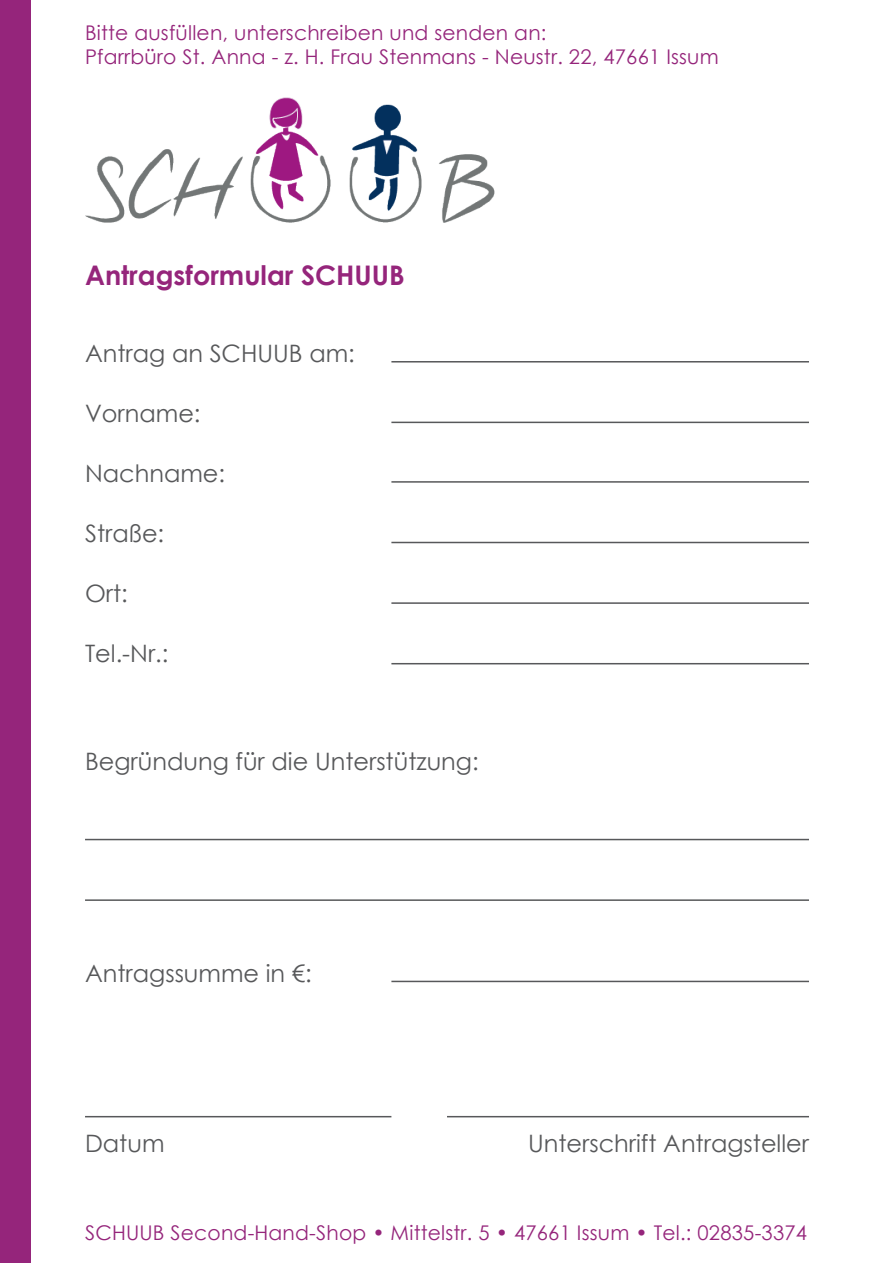
<style>
.page{position:relative;width:893px;height:1263px;background:#fff}
.page>*{position:absolute;margin:0;border:0;box-sizing:border-box;transform-origin:0 0}
.t1{font:700 27px "Century Gothic";color:#95257b}
.t2{font:24px "Century Gothic";color:#57585a}
.t3{font:20.25px/24.3px "Century Gothic";letter-spacing:.01em;color:#95257b}
</style>
<div class="page">
<img style="left:85px;top:98px;width:410px;height:124px">
<hr style="left:391px;top:361px;width:418px;height:1px;background:#57585a">
<hr style="left:391px;top:422px;width:418px;height:1px;background:#57585a">
<hr style="left:391px;top:481px;width:418px;height:2px;background:#57585a">
<hr style="left:391px;top:542px;width:418px;height:1px;background:#57585a">
<hr style="left:391px;top:602px;width:418px;height:2px;background:#57585a">
<hr style="left:391px;top:663px;width:418px;height:1px;background:#57585a">
<hr style="left:85px;top:839px;width:724px;height:1px;background:#57585a">
<hr style="left:85px;top:899px;width:724px;height:2px;background:#57585a">
<hr style="left:391px;top:981px;width:418px;height:1px;background:#57585a">
<hr style="left:447px;top:1116px;width:362px;height:1px;background:#57585a">
<hr style="left:85px;top:1116px;width:306px;height:1px;background:#57585a">
<div style="left:0;top:0;width:31px;height:1263px;background:#95257b"></div>
<p class="t3" style="left:85px;top:20px;width:635px">Bitte ausfüllen, unterschreiben und senden an:<br>Pfarrbüro St. Anna - z. H. Frau Stenmans - Neustr. 22, 47661 Issum</p>
<h1 class="t1" style="left:85px;top:255px;width:321px">Antragsformular SCHUUB</h1>
<p class="t2" style="left:85px;top:337px;width:271px">Antrag an SCHUUB am:</p>
<p class="t2" style="left:85px;top:397px;width:117px">Vorname:</p>
<p class="t2" style="left:85px;top:457px;width:142px">Nachname:</p>
<p class="t2" style="left:85px;top:517px;width:81px">Straße:</p>
<p class="t2" style="left:85px;top:577px;width:44px">Ort:</p>
<p class="t2" style="left:85px;top:637px;width:85px">Tel.-Nr.:</p>
<p class="t2" style="left:85px;top:744px;width:395px">Begründung für die Unterstützung:</p>
<p class="t2" style="left:85px;top:957px;width:228px">Antragssumme in €:</p>
<p class="t2" style="left:85px;top:1126px;width:81px">Datum</p>
<p class="t2" style="left:528px;top:1126px;width:282px">Unterschrift Antragsteller</p>
<p class="t3" style="left:85px;top:1220px;width:723px">SCHUUB Second-Hand-Shop • Mittelstr. 5 • 47661 Issum • Tel.: 02835-3374</p>
</div>
